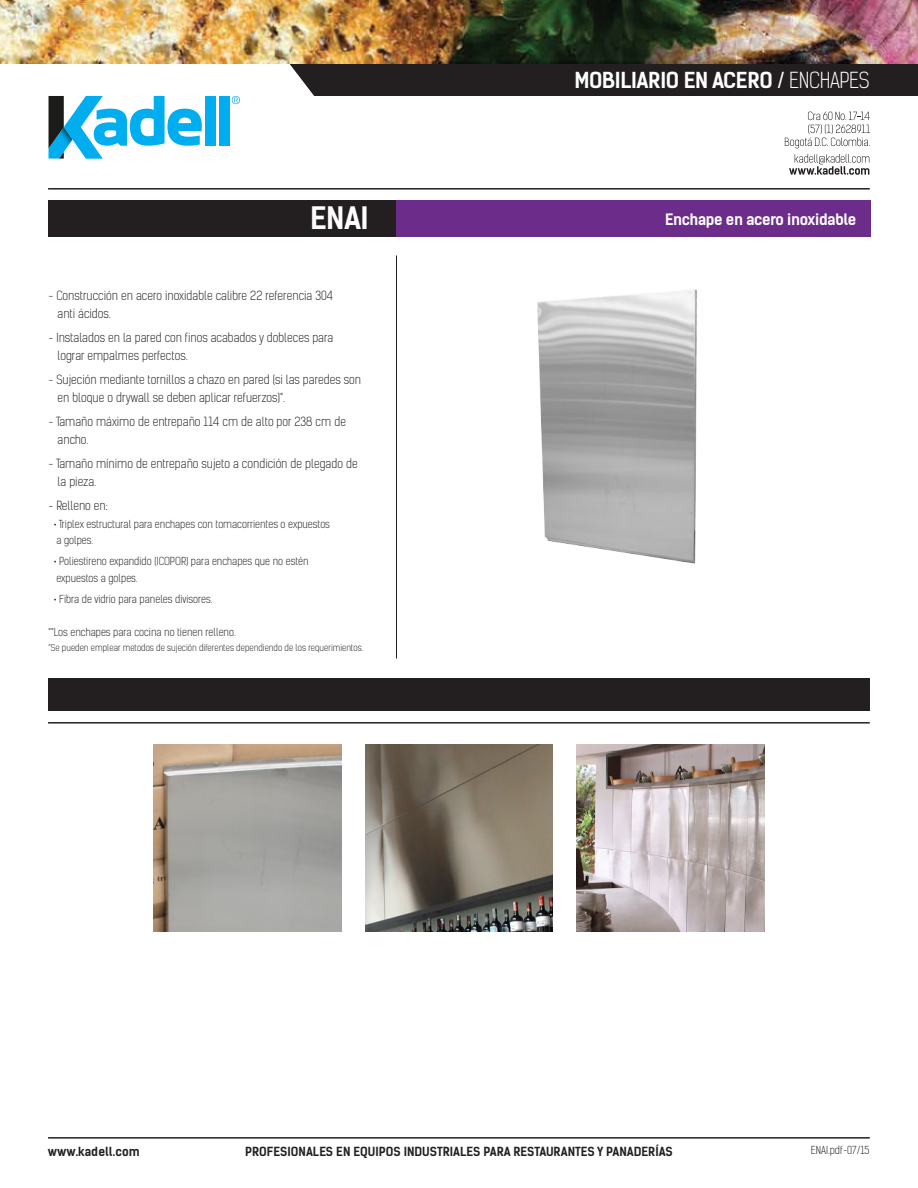
<style>
.page{position:relative;width:918px;height:1188px;background:#fff}
.page>*{position:absolute;margin:0;border:0;box-sizing:border-box;transform-origin:0 0}
.t1{font:700 29.55px "Kelson Sans";color:#fff}
.t2{font:700 21px "Kelson Sans";letter-spacing:-.02em;color:#fff}
.t3{font:700 15px "Kelson Sans";letter-spacing:-.02em;color:#fff}
.t4{font:300 12px/18px "Kelson Sans";color:#231f20}
.t5{font:700 12px "Kelson Sans";color:#231f20}
.t6{font:300 10.5px/16.5px "Kelson Sans";color:#231f20}
.t7{font:300 10.5px "Kelson Sans";color:#211e1e}
.t8{font:300 9px "Kelson Sans";color:#231f20}
.s1{font-weight:400}
.s2{font-weight:300}
</style>
<div class="page">
<hr style="left:48px;top:722px;width:822px;height:2px;background:#231f20">
<hr style="left:396px;top:256px;width:1px;height:403px;background:#231f20">
<div style="left:49px;top:678px;width:821px;height:33px;background:#231f20"></div>
<div style="left:48px;top:200px;width:356px;height:37px;background:#231f20"></div>
<div style="left:289px;top:63px;width:629px;height:33px;background:#231f20"></div>
<hr style="left:48px;top:188px;width:822px;height:2px;background:#231f20">
<svg style="left:232px;top:96px;width:8px;height:8px"></svg>
<svg style="left:49px;top:96px;width:153px;height:63px"></svg>
<div style="left:205px;top:96px;width:11px;height:50px;background:#00aeef"></div>
<div style="left:219px;top:96px;width:11px;height:50px;background:#00aeef"></div>
<svg style="left:785px;top:112px;width:85px;height:36px"></svg>
<svg style="left:789px;top:154px;width:80px;height:21px"></svg>
<div style="left:397px;top:200px;width:474px;height:37px;background:#6c2c89"></div>
<img style="left:0;top:0;width:918px;height:63px">
<img style="left:396px;top:255px;width:301px;height:309px">
<hr style="left:48px;top:1137px;width:822px;height:2px;background:#231f20">
<img style="left:154px;top:744px;width:187px;height:188px">
<img style="left:365px;top:744px;width:188px;height:188px">
<img style="left:577px;top:744px;width:187px;height:188px">
<h2 class="t2" style="left:574px;top:67px;width:297px">MOBILIARIO EN ACERO <span class="s1">/</span> <span class="s2">ENCHAPES</span></h2>
<h1 class="t1" style="left:310px;top:200px;width:60px">ENAI</h1>
<p class="t3" style="left:665px;top:210px;width:193px">Enchape en acero inoxidable</p>
<p class="t4" style="left:58px;top:286px;width:277px;text-indent:-9px">- Construcción en acero inoxidable calibre 22 referencia 304 anti ácidos.</p>
<p class="t4" style="left:58px;top:328px;width:277px;text-indent:-9px">- Instalados en la pared con finos acabados y dobleces para lograr empalmes perfectos.</p>
<p class="t4" style="left:58px;top:370px;width:305px;text-indent:-9px">- Sujeción mediante tornillos a chazo en pared (si las paredes son en bloque o drywall se deben aplicar refuerzos)*.</p>
<p class="t4" style="left:58px;top:412px;width:290px;text-indent:-9px">- Tamaño máximo de entrepaño 114 cm de alto por 238 cm de ancho.</p>
<p class="t4" style="left:58px;top:454px;width:302px;text-indent:-9px">- Tamaño mínimo de entrepaño sujeto a condición de plegado de la pieza.</p>
<p class="t4" style="left:49px;top:496px;width:61px">- Relleno en:</p>
<p class="t6" style="left:54px;top:516px;width:278px">• Triplex estructural para enchapes con tomacorrientes o expuestos a golpes.</p>
<p class="t6" style="left:54px;top:553px;width:256px">• Poliestireno expandido (ICOPOR) para enchapes que no estén expuestos a golpes.</p>
<p class="t6" style="left:54px;top:591px;width:160px">• Fibra de vidrio para paneles divisores.</p>
<p class="t6" style="left:49px;top:624px;width:189px">**Los enchapes para cocina no tienen relleno.</p>
<p class="t8" style="left:49px;top:642px;width:316px">*Se pueden emplear metodos de sujeción diferentes dependiendo de los requerimientos.</p>
<p class="t5" style="left:48px;top:1144px;width:93px">www.kadell.com</p>
<p class="t5" style="left:245px;top:1145px;width:429px">PROFESIONALES EN EQUIPOS INDUSTRIALES PARA RESTAURANTES Y PANADERÍAS</p>
<p class="t7" style="left:811px;top:1144px;width:60px">ENAI.pdf-07/15</p>
</div>
